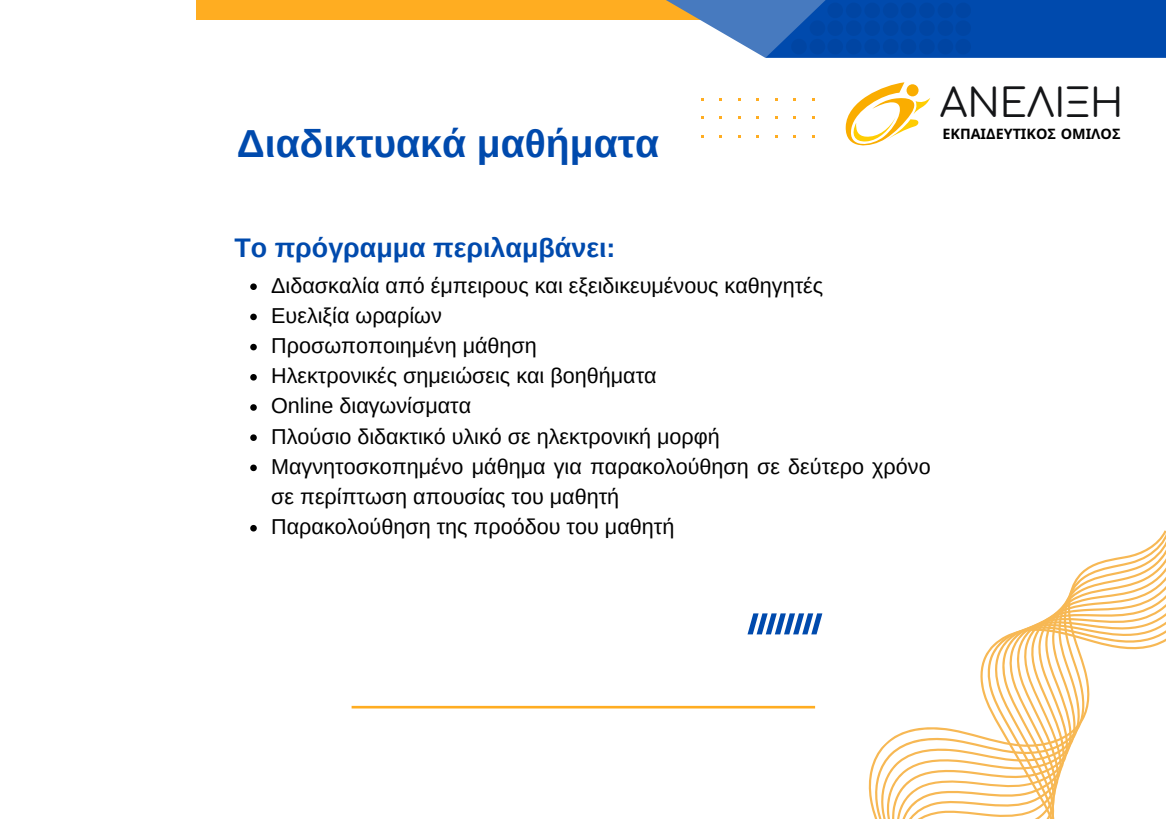
<style>
.page{position:relative;width:1166px;height:819px;background:#fff}
.page>*{position:absolute;margin:0;border:0;box-sizing:border-box;transform-origin:0 0}
.t1{font:39.2px "Comfortaa";color:#141517}
.t2{font:700 39.02px "Arimo";color:#004aad}
.t3{font:700 26.78px "Arimo";color:#004aad}
.t4{font:21.53px/30.1px "Arimo";color:#000}
.t5{font:700 14.35px "Noto Sans";color:#000}
</style>
<div class="page">
<svg style="left:250px;top:283px;width:7px;height:7px"></svg>
<svg style="left:250px;top:314px;width:7px;height:6px"></svg>
<svg style="left:250px;top:344px;width:7px;height:6px"></svg>
<svg style="left:250px;top:374px;width:7px;height:7px"></svg>
<svg style="left:250px;top:404px;width:7px;height:7px"></svg>
<svg style="left:250px;top:434px;width:7px;height:7px"></svg>
<svg style="left:250px;top:465px;width:7px;height:6px"></svg>
<svg style="left:250px;top:525px;width:7px;height:7px"></svg>
<hr style="left:351px;top:706px;width:464px;height:3px;background:#ffad21">
<svg style="left:747px;top:613px;width:75px;height:21px"></svg>
<div style="left:196px;top:0;width:551px;height:20px;background:#ffad21"></div>
<svg style="left:666px;top:0;width:99px;height:58px"></svg>
<div style="left:765px;top:0;width:401px;height:58px;background:#004aad"></div>
<svg style="left:791px;top:3px;width:32px;height:30px"></svg>
<svg style="left:845px;top:82px;width:85px;height:64px"></svg>
<svg style="left:822px;top:530px;width:344px;height:289px"></svg>
<h2 class="t2" style="left:237px;top:122px;width:424px">Διαδικτυακά μαθήματα</h2>
<h1 class="t1" style="left:939px;top:83px;width:185px">ΑΝΕΛΙΞΗ</h1>
<p class="t5" style="left:942px;top:124px;width:180px">ΕΚΠΑΙΔΕΥΤΙΚΟΣ ΟΜΙΛΟΣ</p>
<p class="t3" style="left:234px;top:233px;width:382px">Το πρόγραμμα περιλαμβάνει:</p>
<p class="t4" style="left:271px;top:270px;width:661px">Διδασκαλία από έμπειρους και εξειδικευμένους καθηγητές<br>Ευελιξία ωραρίων<br>Προσωποποιημένη μάθηση<br>Ηλεκτρονικές σημειώσεις και βοηθήματα<br>Online διαγωνίσματα<br>Πλούσιο διδακτικό υλικό σε ηλεκτρονική μορφή<br>Μαγνητοσκοπημένο μάθημα για παρακολούθηση σε δεύτερο χρόνο σε περίπτωση απουσίας του μαθητή<br>Παρακολούθηση της προόδου του μαθητή</p>
</div>
